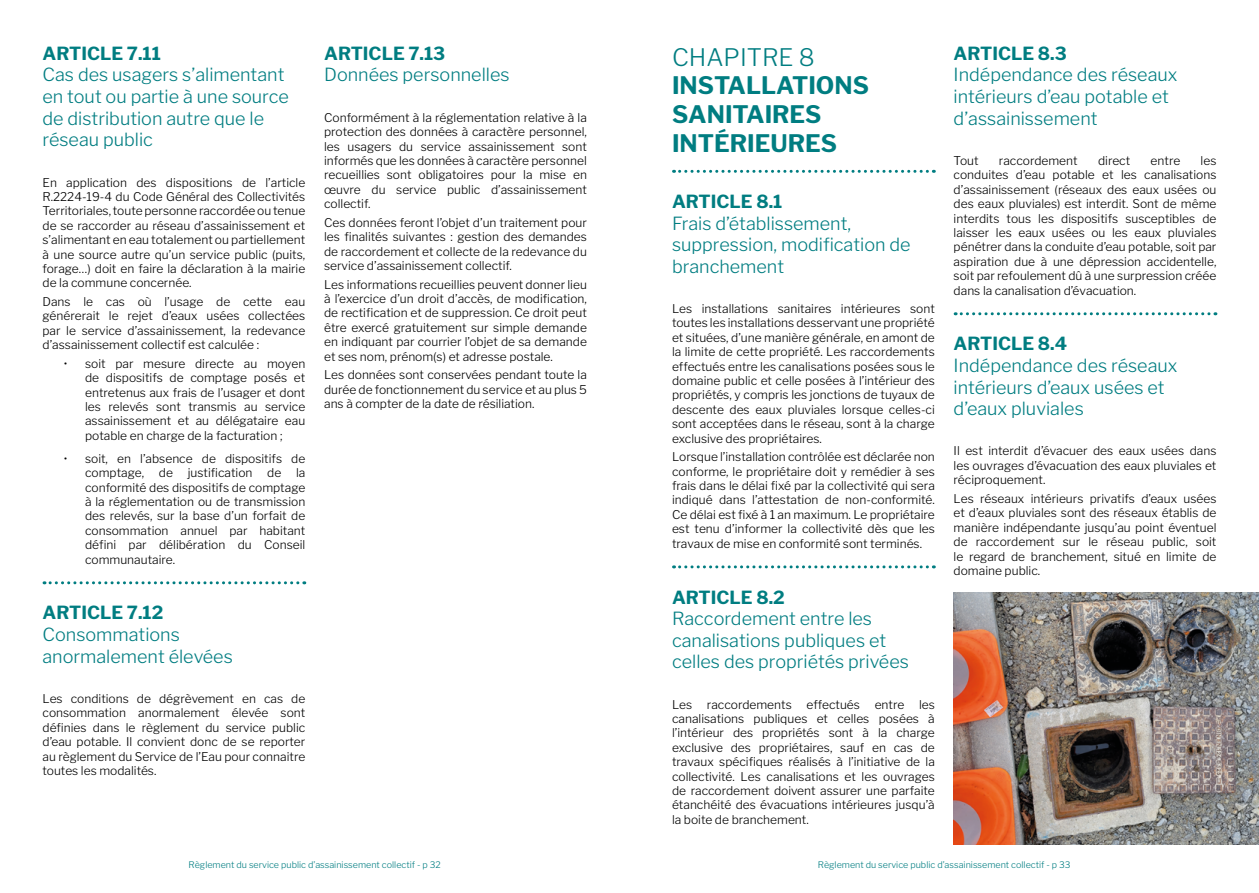
<style>
.page{position:relative;width:1259px;height:893px;background:#fff}
.page>*{position:absolute;margin:0;border:0;box-sizing:border-box;transform-origin:0 0}
.t1{font:700 24px/28.8px "Libre Franklin";color:#007d81}
.t2{font:300 24px "Libre Franklin";color:#007d81}
.t3{font:300 18px/21.6px "Libre Franklin";color:#007d81}
.t4{font:700 18px "Libre Franklin";color:#007d81}
.t5{font:300 12px/14.4px "Libre Franklin";color:#000;text-align:justify}
.t6{font:300 9px "Libre Franklin";color:#007d81}
</style>
<div class="page">
<svg style="left:44px;top:581px;width:261px;height:3px"></svg>
<img style="left:953px;top:593px;width:306px;height:252px">
<svg style="left:673px;top:170px;width:261px;height:3px"></svg>
<svg style="left:673px;top:565px;width:261px;height:3px"></svg>
<svg style="left:955px;top:312px;width:261px;height:3px"></svg>
<h2 class="t4" style="left:43px;top:42px;width:120px">ARTICLE 7.11</h2>
<h2 class="t3" style="left:43px;top:64px;width:248px">Cas des usagers s’alimentant en tout ou partie à une source de distribution autre que le réseau public</h2>
<p class="t5" style="left:43px;top:175px;width:264px">En application des dispositions de l’article R.2224-19-4 du Code Général des Collectivités Territoriales, toute personne raccordée ou tenue de se raccorder au réseau d’assainissement et s’alimentant en eau totalement ou partiellement à une source autre qu’un service public (puits, forage…) doit en faire la déclaration à la mairie de la commune concernée.</p>
<p class="t5" style="left:43px;top:294px;width:264px">Dans le cas où l’usage de cette eau générerait le rejet d’eaux usées collectées par le service d’assainissement, la redevance d’assainissement collectif est calculée :</p>
<p class="t5" style="left:85px;top:356px;width:222px;text-indent:-21px">• soit par mesure directe au moyen de dispositifs de comptage posés et entretenus aux frais de l’usager et dont les relevés sont transmis au service assainissement et au délégataire eau potable en charge de la facturation ;</p>
<p class="t5" style="left:85px;top:451px;width:222px;text-indent:-21px">• soit, en l’absence de dispositifs de comptage, de justification de la conformité des dispositifs de comptage à la réglementation ou de transmission des relevés, sur la base d’un forfait de consommation annuel par habitant défini par délibération du Conseil communautaire.</p>
<h2 class="t4" style="left:43px;top:602px;width:122px">ARTICLE 7.12</h2>
<h2 class="t3" style="left:43px;top:624px;width:192px">Consommations anormalement élevées</h2>
<p class="t5" style="left:43px;top:691px;width:264px">Les conditions de dégrèvement en cas de consommation anormalement élevée sont définies dans le règlement du service public d’eau potable. Il convient donc de se reporter au règlement du Service de l’Eau pour connaitre toutes les modalités.</p>
<h2 class="t4" style="left:324px;top:42px;width:123px">ARTICLE 7.13</h2>
<h2 class="t3" style="left:324px;top:64px;width:187px">Données personnelles</h2>
<p class="t5" style="left:324px;top:110px;width:264px">Conformément à la réglementation relative à la protection des données à caractère personnel, les usagers du service assainissement sont informés que les données à caractère personnel recueillies sont obligatoires pour la mise en œuvre du service public d’assainissement collectif.</p>
<p class="t5" style="left:324px;top:215px;width:264px">Ces données feront l’objet d’un traitement pour les finalités suivantes : gestion des demandes de raccordement et collecte de la redevance du service d’assainissement collectif.</p>
<p class="t5" style="left:324px;top:277px;width:264px">Les informations recueillies peuvent donner lieu à l’exercice d’un droit d’accès, de modification, de rectification et de suppression. Ce droit peut être exercé gratuitement sur simple demande en indiquant par courrier l’objet de sa demande et ses nom, prénom(s) et adresse postale.</p>
<p class="t5" style="left:324px;top:368px;width:264px">Les données sont conservées pendant toute la durée de fonctionnement du service et au plus 5 ans à compter de la date de résiliation.</p>
<h1 class="t2" style="left:672px;top:42px;width:144px">CHAPITRE 8</h1>
<h1 class="t1" style="left:672px;top:71px;width:198px">INSTALLATIONS<br>SANITAIRES<br>INTÉRIEURES</h1>
<h2 class="t4" style="left:672px;top:191px;width:112px">ARTICLE 8.1</h2>
<h2 class="t3" style="left:672px;top:212px;width:240px">Frais d’établissement, suppression, modification de branchement</h2>
<p class="t5" style="left:672px;top:301px;width:264px">Les installations sanitaires intérieures sont toutes les installations desservant une propriété et situées, d’une manière générale, en amont de la limite de cette propriété. Les raccordements effectués entre les canalisations posées sous le domaine public et celle posées à l’intérieur des propriétés, y compris les jonctions de tuyaux de descente des eaux pluviales lorsque celles-ci sont acceptées dans le réseau, sont à la charge exclusive des propriétaires.</p>
<p class="t5" style="left:672px;top:450px;width:264px">Lorsque l’installation contrôlée est déclarée non conforme, le propriétaire doit y remédier à ses frais dans le délai fixé par la collectivité qui sera indiqué dans l’attestation de non-conformité.<br>Ce délai est fixé à 1 an maximum. Le propriétaire est tenu d’informer la collectivité dès que les travaux de mise en conformité sont terminés.</p>
<h2 class="t4" style="left:672px;top:586px;width:114px">ARTICLE 8.2</h2>
<h2 class="t3" style="left:672px;top:608px;width:238px">Raccordement entre les canalisations publiques et celles des propriétés privées</h2>
<p class="t5" style="left:672px;top:697px;width:264px">Les raccordements effectués entre les canalisations publiques et celles posées à l’intérieur des propriétés sont à la charge exclusive des propriétaires, sauf en cas de travaux spécifiques réalisés à l’initiative de la collectivité. Les canalisations et les ouvrages de raccordement doivent assurer une parfaite étanchéité des évacuations intérieures jusqu’à la boite de branchement.</p>
<h2 class="t4" style="left:953px;top:42px;width:115px">ARTICLE 8.3</h2>
<h2 class="t3" style="left:953px;top:64px;width:225px">Indépendance des réseaux intérieurs d’eau potable et d’assainissement</h2>
<p class="t5" style="left:953px;top:153px;width:26px">Tout</p>
<p class="t5" style="left:999px;top:153px;width:80px">raccordement</p>
<p class="t5" style="left:1098px;top:153px;width:34px">direct</p>
<p class="t5" style="left:1150px;top:153px;width:31px">entre</p>
<p class="t5" style="left:953px;top:153px;width:264px;text-indent:247px">les conduites d’eau potable et les canalisations d’assainissement (réseaux des eaux usées ou des eaux pluviales) est interdit. Sont de même interdits tous les dispositifs susceptibles de laisser les eaux usées ou les eaux pluviales pénétrer dans la conduite d’eau potable, soit par aspiration due à une dépression accidentelle, soit par refoulement dû à une surpression créée dans la canalisation d’évacuation.</p>
<h2 class="t4" style="left:953px;top:333px;width:115px">ARTICLE 8.4</h2>
<h2 class="t3" style="left:953px;top:355px;width:225px">Indépendance des réseaux intérieurs d’eaux usées et d’eaux pluviales</h2>
<p class="t5" style="left:953px;top:444px;width:264px">Il est interdit d’évacuer des eaux usées dans les ouvrages d’évacuation des eaux pluviales et réciproquement.</p>
<p class="t5" style="left:953px;top:491px;width:264px">Les réseaux intérieurs privatifs d’eaux usées et d’eaux pluviales sont des réseaux établis de manière indépendante jusqu’au point éventuel de raccordement sur le réseau public, soit le regard de branchement, situé en limite de domaine public.</p>
<p class="t6" style="left:189px;top:859px;width:254px">Règlement du service public d’assainissement collectif - p 32</p>
<p class="t6" style="left:818px;top:859px;width:254px">Règlement du service public d’assainissement collectif - p 33</p>
</div>
